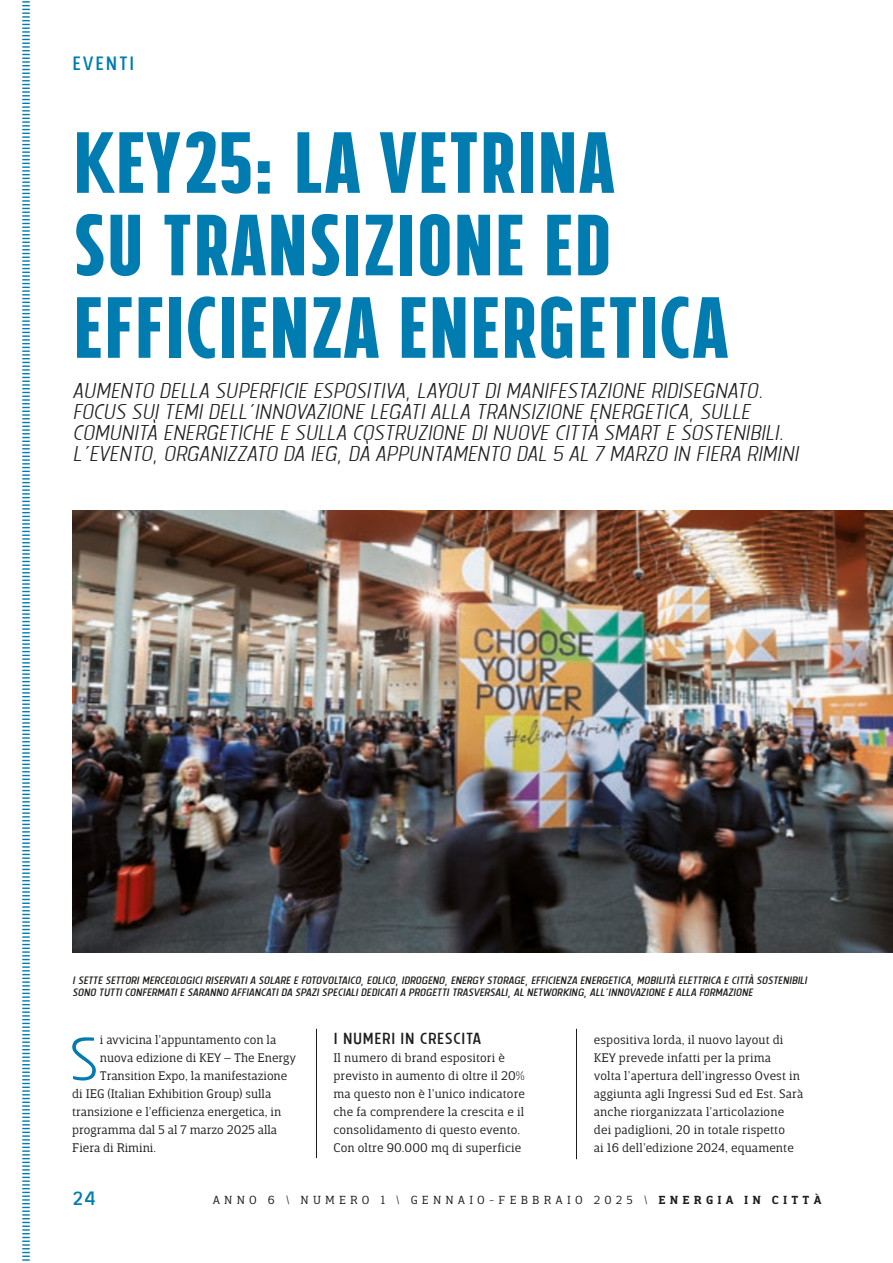
<style>
.page{position:relative;width:893px;height:1263px;background:#fff}
.page>*{position:absolute;margin:0;border:0;box-sizing:border-box;transform-origin:0 0}
.t1{font:87px/82.5px "Tolyer Boldno.4";letter-spacing:-.01em;color:#007cb0}
.t2{font:84.75px "Tolyer Lightno.1";color:#007cb0}
.t3{font:italic 30px "Tolyer Lightno.1";letter-spacing:-.025em;color:#1d1d1b}
.t4{font:27px "Tolyer Bookno.1";letter-spacing:.04em;color:#007cb0}
.t5{font:22.5px "Tolyer Bookno.1";color:#1d1d1b}
.t6{font:italic 15px/12px "Tolyer Bookno.1";letter-spacing:-.025em;color:#1d1d1b}
.t7{font:300 12.75px/18px "Breve Slab Text";letter-spacing:.01em;color:#1d1d1b}
.t8{font:300 12px "Breve Slab Text";letter-spacing:.35em;color:#1d1d1b}
.s1{font-weight:600}
</style>
<div class="page">
<svg style="left:22px;top:1px;width:8px;height:1260px"></svg>
<svg style="left:316px;top:1029px;width:1px;height:129px"></svg>
<svg style="left:576px;top:1029px;width:1px;height:130px"></svg>
<img style="left:72px;top:510px;width:821px;height:442px">
<h3 class="t4" style="left:72px;top:50px;width:64px">EVENTI</h3>
<h1 class="t1" style="left:72px;top:121px;width:659px">KEY25: LA VETRINA<br>SU TRANSIZIONE ED<br>EFFICIENZA ENERGETICA</h1>
<h3 class="t3" style="left:72px;top:377px;width:693px">AUMENTO DELLA SUPERFICIE ESPOSITIVA, LAYOUT DI MANIFESTAZIONE RIDISEGNATO.</h3>
<h3 class="t3" style="left:72px;top:398px;width:680px">FOCUS SUI TEMI DELL’INNOVAZIONE LEGATI ALLA TRANSIZIONE ENERGETICA, SULLE</h3>
<h3 class="t3" style="left:72px;top:419px;width:714px">COMUNITÀ ENERGETICHE E SULLA COSTRUZIONE DI NUOVE CITTÀ SMART E SOSTENIBILI.</h3>
<h3 class="t3" style="left:72px;top:440px;width:728px">L’EVENTO, ORGANIZZATO DA IEG, DÀ APPUNTAMENTO DAL 5 AL 7 MARZO IN FIERA RIMINI</h3>
<p class="t6" style="left:72px;top:974px;width:736px">I SETTE SETTORI MERCEOLOGICI RISERVATI A SOLARE E FOTOVOLTAICO, EOLICO, IDROGENO, ENERGY STORAGE, EFFICIENZA ENERGETICA, MOBILITÀ ELETTRICA E CITTÀ SOSTENIBILI<br>SONO TUTTI CONFERMATI E SARANNO AFFIANCATI DA SPAZI SPECIALI DEDICATI A PROGETTI TRASVERSALI, AL NETWORKING, ALL’INNOVAZIONE E ALLA FORMAZIONE</p>
<h2 class="t2" style="left:68px;top:1019px;width:33px">S</h2>
<p class="t7" style="left:100px;top:1031px;width:178px">i avvicina l’appuntamento con la</p>
<p class="t7" style="left:100px;top:1049px;width:198px">nuova edizione di KEY – The Energy</p>
<p class="t7" style="left:100px;top:1067px;width:189px">Transition Expo, la manifestazione</p>
<p class="t7" style="left:72px;top:1085px;width:201px">di IEG (Italian Exhibition Group) sulla</p>
<p class="t7" style="left:72px;top:1103px;width:210px">transizione e l’efficienza energetica, in</p>
<p class="t7" style="left:72px;top:1121px;width:206px">programma dal 5 al 7 marzo 2025 alla</p>
<p class="t7" style="left:72px;top:1139px;width:85px">Fiera di Rimini.</p>
<h3 class="t5" style="left:333px;top:1027px;width:150px">I NUMERI IN CRESCITA</h3>
<p class="t7" style="left:333px;top:1049px;width:193px">Il numero di brand espositori è previsto in aumento di oltre il 20% ma questo non è l’unico indicatore che fa comprendere la crescita e il consolidamento di questo evento.<br>Con oltre 90.000 mq di superficie</p>
<p class="t7" style="left:594px;top:1031px;width:211px">espositiva lorda, il nuovo layout di KEY prevede infatti per la prima<br>volta l’apertura dell’ingresso Ovest in aggiunta agli Ingressi Sud ed Est. Sarà anche riorganizzata l’articolazione dei padiglioni, 20 in totale rispetto<br>ai 16 dell’edizione 2024, equamente</p>
<h3 class="t4" style="left:72px;top:1184px;width:25px">24</h3>
<p class="t8" style="left:213px;top:1193px;width:610px">ANNO 6 \ NUMERO 1 \ GENNAIO-FEBBRAIO 2025 \ <span class="s1">ENERGIA IN CITTÀ</span></p>
</div>
